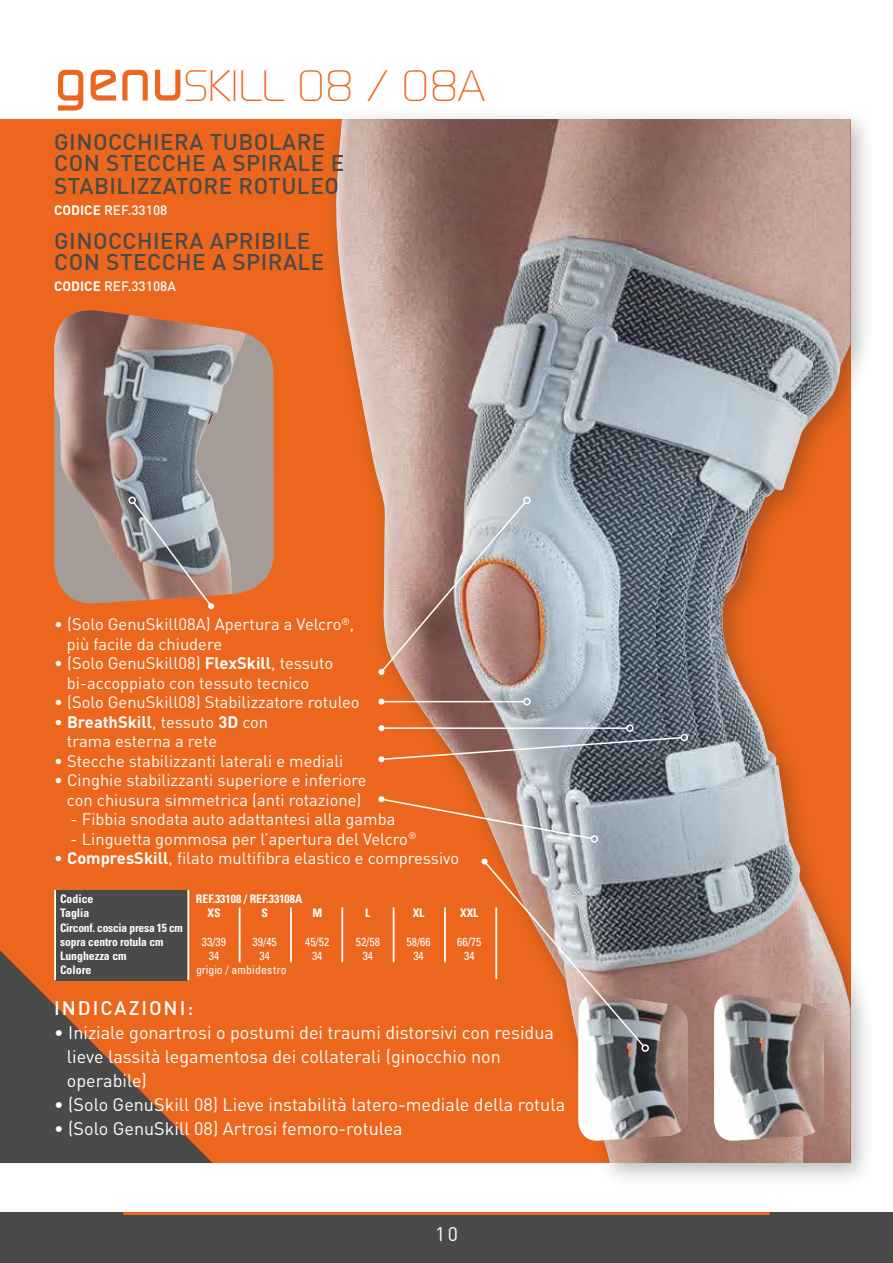
<style>
.page{position:relative;width:893px;height:1263px;background:#fff}
.page>*{position:absolute;margin:0;border:0;box-sizing:border-box;transform-origin:0 0}
.t1{font:42.75px "Digital Serial";color:#ec671d}
.t2{font:500 22.5px/21.8px "DIN";letter-spacing:.02em;color:#4a4a49}
.t3{font:500 19.5px "DIN";letter-spacing:.1em;color:#fff}
.t4{font:19.5px "DIN";color:#fff}
.t5{font:18px/24px "DIN";color:#fff}
.t6{font:16.5px/19.5px "DIN";color:#fff}
.t7{font:500 13.5px "DIN";color:#fff}
.t8{font:700 condensed 11.7px "Univers";color:#fff}
.t9{font:condensed 11.7px "Univers";color:#fff}
.t10{font:700 condensed 11.7px/14.2px "Univers";letter-spacing:-.02em;color:#fff}
.s1{font-weight:700;font-size:56.85px}
.s2{font-weight:700}
</style>
<div class="page">
<div style="left:0;top:1212px;width:893px;height:51px;background:#4a4a49"></div>
<hr style="left:123px;top:1212px;width:647px;height:3px;background:#ec671d">
<div style="left:0;top:119px;width:850px;height:1044px;background:#ec671d"></div>
<div style="left:323px;top:106px;width:552px;height:1082px;background:#1d1d1b;opacity:.3"></div>
<img style="left:335px;top:119px;width:515px;height:1044px">
<svg style="left:75px;top:333px;width:199px;height:271px;background:#b19383"></svg>
<img style="left:54px;top:310px;width:192px;height:290px">
<hr style="left:239px;top:907px;width:2px;height:55px;background:#fff">
<hr style="left:290px;top:907px;width:2px;height:55px;background:#fff">
<hr style="left:341px;top:907px;width:2px;height:55px;background:#fff">
<hr style="left:393px;top:907px;width:1px;height:55px;background:#fff">
<hr style="left:444px;top:907px;width:2px;height:55px;background:#fff">
<div style="left:55px;top:890px;width:132px;height:90px;background:#4a4a49"></div>
<hr style="left:187px;top:890px;width:2px;height:90px;background:#fff">
<hr style="left:54px;top:890px;width:2px;height:90px;background:#fff">
<svg style="left:0;top:950px;width:213px;height:213px;fill:#4a4a49"></svg>
<img style="left:714px;top:994px;width:110px;height:147px">
<svg style="left:132px;top:501px;width:82px;height:108px;background:#9e8c87"></svg>
<div style="left:128px;top:496px;width:8px;height:8px;border:2px solid #fff;border-radius:50%"></div>
<img style="left:378px;top:500px;width:149px;height:175px">
<div style="left:523px;top:496px;width:8px;height:8px;border:2px solid #fff;border-radius:50%"></div>
<div style="left:626px;top:724px;width:8px;height:8px;border:2px solid #fff;border-radius:50%"></div>
<hr style="left:381px;top:701px;width:143px;height:1px;background:#fff">
<svg style="left:378px;top:699px;width:6px;height:6px"></svg>
<div style="left:523px;top:698px;width:8px;height:7px;border:2px solid #fff;border-radius:50%"></div>
<svg style="left:378px;top:725px;width:305px;height:37px"></svg>
<div style="left:681px;top:734px;width:7px;height:7px;border:2px solid #fff;border-radius:50%"></div>
<svg style="left:378px;top:796px;width:215px;height:44px"></svg>
<div style="left:591px;top:835px;width:7px;height:8px;border:2px solid #fff;border-radius:50%"></div>
<svg style="left:482px;top:858px;width:206px;height:283px"></svg>
<div style="left:641px;top:1044px;width:8px;height:8px;border:2px solid #fff;border-radius:50%"></div>
<h1 class="t1" style="left:54px;top:60px;width:432px"><span class="s1">genu</span>SKILL 08 / 08A</h1>
<h2 class="t2" style="left:54px;top:131px;width:292px">GINOCCHIERA TUBOLARE<br>CON STECCHE A SPIRALE E<br>STABILIZZATORE ROTULEO</h2>
<p class="t7" style="left:54px;top:201px;width:115px"><span class="s2">CODICE</span> REF.33108</p>
<h2 class="t2" style="left:54px;top:230px;width:272px;line-height:21px">GINOCCHIERA APRIBILE<br>CON STECCHE A SPIRALE</h2>
<p class="t7" style="left:54px;top:278px;width:123px"><span class="s2">CODICE</span> REF.33108A</p>
<p class="t6" style="left:67px;top:614px;width:289px;text-indent:-13px">• (Solo GenuSkill08A) Apertura a Velcro<sup>®</sup>, più facile da chiudere</p>
<p class="t6" style="left:67px;top:653px;width:268px;text-indent:-13px">• (Solo GenuSkill08) <span class="s2">FlexSkill</span>, tessuto bi-accoppiato con tessuto tecnico</p>
<p class="t6" style="left:54px;top:692px;width:307px">• (Solo GenuSkill08) Stabilizzatore rotuleo</p>
<p class="t6" style="left:67px;top:711px;width:203px;text-indent:-13px">• <span class="s2">BreathSkill</span>, tessuto <span class="s2">3D</span> con trama esterna a rete</p>
<p class="t6" style="left:54px;top:750px;width:291px">• Stecche stabilizzanti laterali e mediali</p>
<p class="t6" style="left:54px;top:770px;width:314px;text-align:center">• Cinghie stabilizzanti superiore e inferiore con chiusura simmetrica (anti rotazione)</p>
<p class="t6" style="left:71px;top:809px;width:326px">- Fibbia snodata auto adattantesi alla gamba</p>
<p class="t6" style="left:71px;top:829px;width:347px">- Linguetta gommosa per l’apertura del Velcro<sup>®</sup></p>
<p class="t6" style="left:54px;top:848px;width:406px">• <span class="s2">CompresSkill</span>, filato multifibra elastico e compressivo</p>
<p class="t8" style="left:60px;top:892px;width:35px">Codice</p>
<p class="t8" style="left:196px;top:892px;width:108px">REF.33108 / REF.33108A</p>
<p class="t8" style="left:60px;top:906px;width:31px">Taglia</p>
<p class="t8" style="left:207px;top:906px;width:15px">XS</p>
<p class="t8" style="left:261px;top:906px;width:8px">S</p>
<p class="t8" style="left:312px;top:906px;width:11px">M</p>
<p class="t8" style="left:365px;top:906px;width:7px">L</p>
<p class="t8" style="left:413px;top:906px;width:13px">XL</p>
<p class="t8" style="left:460px;top:906px;width:20px">XXL</p>
<p class="t10" style="left:60px;top:920px;width:124px">Circonf. coscia presa 15 cm sopra centro rotula cm</p>
<p class="t9" style="left:202px;top:934px;width:26px">33/39</p>
<p class="t9" style="left:253px;top:934px;width:26px">39/45</p>
<p class="t9" style="left:305px;top:934px;width:26px">45/52</p>
<p class="t9" style="left:356px;top:934px;width:26px">52/58</p>
<p class="t9" style="left:407px;top:934px;width:26px">58/66</p>
<p class="t9" style="left:457px;top:934px;width:26px">66/75</p>
<p class="t8" style="left:60px;top:949px;width:68px">Lunghezza cm</p>
<p class="t9" style="left:209px;top:948px;width:12px">34</p>
<p class="t9" style="left:259px;top:948px;width:12px">34</p>
<p class="t9" style="left:312px;top:948px;width:12px">34</p>
<p class="t9" style="left:363px;top:948px;width:12px">34</p>
<p class="t9" style="left:413px;top:948px;width:12px">34</p>
<p class="t9" style="left:464px;top:948px;width:12px">34</p>
<p class="t8" style="left:60px;top:963px;width:33px">Colore</p>
<p class="t9" style="left:196px;top:963px;width:92px">grigio / ambidestro</p>
<p class="t3" style="left:54px;top:996px;width:141px">INDICAZIONI:</p>
<p class="t5" style="left:67px;top:1020px;width:488px;text-indent:-13px">• Iniziale gonartrosi o postumi dei traumi distorsivi con residua lieve lassità legamentosa dei collaterali (ginocchio non operabile)</p>
<p class="t5" style="left:54px;top:1092px;width:512px">• (Solo GenuSkill 08) Lieve instabilità latero-mediale della rotula</p>
<p class="t5" style="left:54px;top:1116px;width:350px">• (Solo GenuSkill 08) Artrosi femoro-rotulea</p>
<p class="t4" style="left:435px;top:1222px;width:24px">10</p>
</div>
